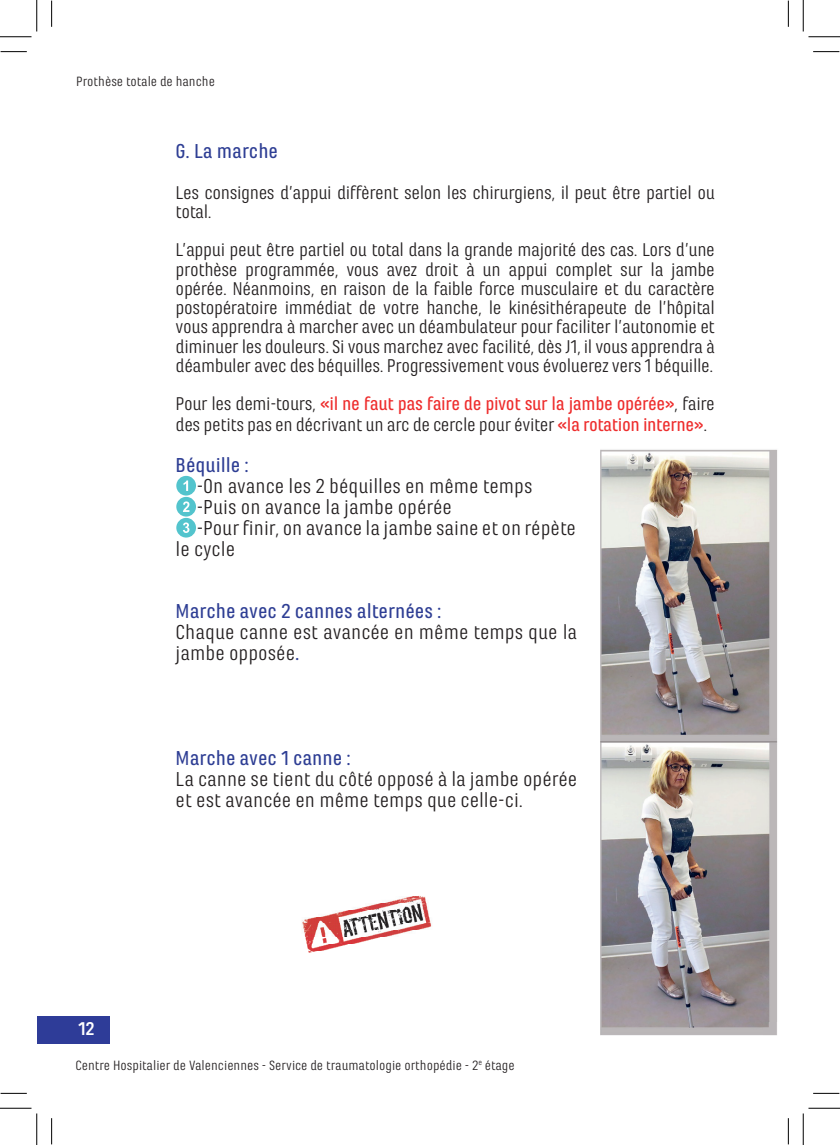
<style>
.page{position:relative;width:840px;height:1145px;background:#fff}
.page>*{position:absolute;margin:0;border:0;box-sizing:border-box;transform-origin:0 0}
.t1{font:21px/21px "Marianina Wd FY";color:#231f20}
.t2{font:500 21px "Marianina Wd FY";color:#2e3e94}
.t3{font:19.25px/19.2px "Marianina Wd FY";letter-spacing:-.02em;color:#231f20}
.t4{font:700 19.25px "Marianina Wd FY";color:#fff}
.t5{font:14px "Marianina Wd FY";color:#231f20}
.s1{font-weight:500;color:#ee2d2d}
.s2{font-weight:500;color:#2e3e94}
</style>
<div class="page">
<div style="left:37px;top:1016px;width:73px;height:28px;background:#2e3c98"></div>
<img style="left:600px;top:449px;width:178px;height:587px">
<img style="left:763px;top:1022px;width:15px;height:13px">
<div style="left:176px;top:476px;width:20px;height:20px;background:#53c4cd;border-radius:50%"></div>
<svg style="left:184px;top:480px;width:4px;height:11px"></svg>
<div style="left:176px;top:497px;width:20px;height:20px;background:#53c4cd;border-radius:50%"></div>
<svg style="left:183px;top:501px;width:6px;height:11px"></svg>
<div style="left:176px;top:518px;width:20px;height:20px;background:#53c4cd;border-radius:50%"></div>
<svg style="left:183px;top:522px;width:6px;height:11px"></svg>
<img style="left:302px;top:896px;width:130px;height:57px">
<svg style="left:1px;top:51px;width:26px;height:1px"></svg>
<svg style="left:813px;top:51px;width:26px;height:1px"></svg>
<svg style="left:1px;top:1093px;width:26px;height:1px"></svg>
<svg style="left:813px;top:1093px;width:26px;height:1px"></svg>
<svg style="left:51px;top:1px;width:1px;height:26px"></svg>
<svg style="left:51px;top:1118px;width:1px;height:26px"></svg>
<svg style="left:788px;top:1px;width:1px;height:26px"></svg>
<svg style="left:788px;top:1118px;width:1px;height:26px"></svg>
<hr style="left:0;top:36px;width:32px;height:1px;background:#000">
<hr style="left:808px;top:36px;width:32px;height:1px;background:#000">
<hr style="left:0;top:1108px;width:32px;height:1px;background:#000">
<hr style="left:808px;top:1108px;width:32px;height:1px;background:#000">
<hr style="left:36px;top:0;width:1px;height:31px;background:#000">
<hr style="left:36px;top:1113px;width:1px;height:32px;background:#000">
<hr style="left:803px;top:0;width:1px;height:31px;background:#000">
<hr style="left:803px;top:1113px;width:1px;height:32px;background:#000">
<p class="t5" style="left:76px;top:74px;width:140px">Prothèse totale de hanche</p>
<p class="t2" style="left:176px;top:140px;width:104px">G. La marche</p>
<p class="t3" style="left:176px;top:183px;width:541px">Les consignes d’appui diffèrent selon les chirurgiens, il peut être partiel ou total.</p>
<p class="t3" style="left:176px;top:240px;width:541px;text-align:justify">L’appui peut être partiel ou total dans la grande majorité des cas. Lors d’une prothèse programmée, vous avez droit à un appui complet sur la jambe opérée. Néanmoins, en raison de la faible force musculaire et du caractère postopératoire immédiat de votre hanche, le kinésithérapeute de l’hôpital vous apprendra à marcher avec un déambulateur pour faciliter l’autonomie et diminuer les douleurs. Si vous marchez avec facilité, dès J1, il vous apprendra à déambuler avec des béquilles. Progressivement vous évoluerez vers 1 béquille.</p>
<p class="t3" style="left:176px;top:393px;width:541px;line-height:21px">Pour les demi-tours, <span class="s1">«il ne faut pas faire de pivot sur la jambe opérée»</span>, faire des petits pas en décrivant un arc de cercle pour éviter <span class="s1">«la rotation interne»</span>.</p>
<p class="t2" style="left:176px;top:454px;width:75px">Béquille :</p>
<p class="t1" style="left:197px;top:476px;width:337px">-On avance les 2 béquilles en même temps</p>
<p class="t1" style="left:197px;top:497px;width:257px">-Puis on avance la jambe opérée</p>
<p class="t1" style="left:197px;top:518px;width:381px">-Pour finir, on avance la jambe saine et on répète</p>
<p class="t1" style="left:176px;top:539px;width:61px">le cycle</p>
<p class="t2" style="left:176px;top:600px;width:267px">Marche avec 2 cannes alternées :</p>
<p class="t1" style="left:176px;top:622px;width:403px">Chaque canne est avancée en même temps que la jambe opposée<span class="s2">.</span></p>
<p class="t2" style="left:176px;top:746px;width:177px">Marche avec 1 canne :</p>
<p class="t1" style="left:176px;top:768px;width:403px">La canne se tient du côté opposé à la jambe opérée et est avancée en même temps que celle-ci.</p>
<p class="t4" style="left:68px;top:1019px;width:28px">912</p>
<p class="t5" style="left:75px;top:1058px;width:441px">Centre Hospitalier de Valenciennes - Service de traumatologie orthopédie - 2<sup>e</sup> étage</p>
</div>
